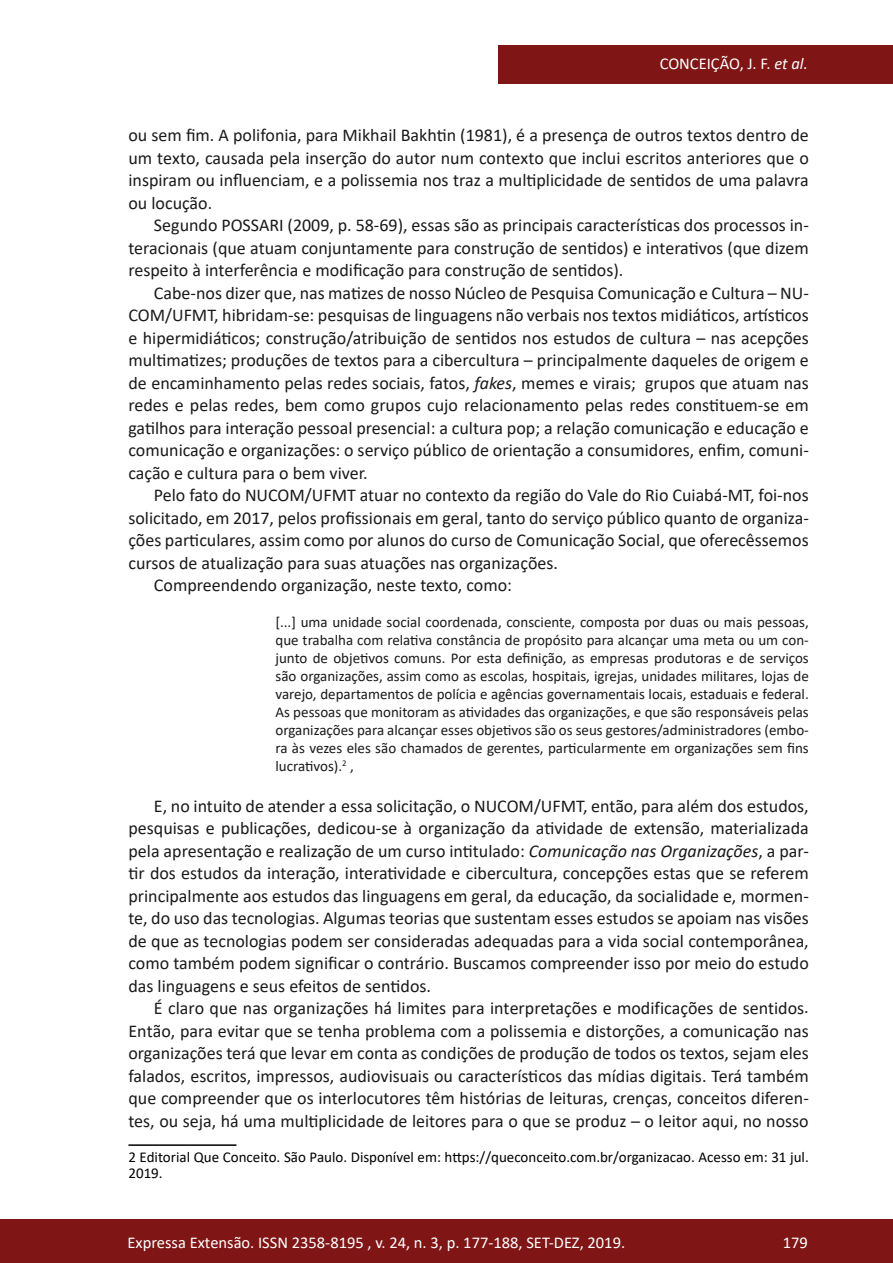
<style>
.page{position:relative;width:893px;height:1263px;background:#fff}
.page>*{position:absolute;margin:0;border:0;box-sizing:border-box;transform-origin:0 0}
.texto{font:18px/22.5px "Calibri";color:#1a1a1a;text-align:justify}
.t1{font:16.5px "Calibri";color:#fff}
.citação{font:15px/18px "Calibri";color:#1a1a1a;text-align:justify}
.rodapé{font:15px/16.5px "Calibri";color:#000}
.s1{font-style:italic}
</style>
<div class="page">
<div style="left:0;top:1219px;width:893px;height:44px;background:#801515"></div>
<div style="left:498px;top:45px;width:395px;height:39px;background:#801515"></div>
<hr style="left:128px;top:1144px;width:108px;height:2px;background:#000">
<p class="t1" style="left:660px;top:52px;width:150px">CONCEIÇÃO, J. F. <span class="s1">et al.</span></p>
<p class="texto" style="left:128px;top:124px;width:682px">ou sem fim. A polifonia, para Mikhail Bakhtin (1981), é a presença de outros textos dentro de um texto, causada pela inserção do autor num contexto que inclui escritos anteriores que o inspiram ou influenciam, e a polissemia nos traz a multiplicidade de sentidos de uma palavra ou locução.</p>
<p class="texto" style="left:128px;top:214px;width:682px;text-indent:26px">Segundo POSSARI (2009, p. 58-69), essas são as principais características dos processos in&shy;teracionais (que atuam conjuntamente para construção de sentidos) e interativos (que dizem respeito à interferência e modificação para construção de sentidos).</p>
<p class="texto" style="left:128px;top:281px;width:682px;text-indent:26px">Cabe-nos dizer que, nas matizes de nosso Núcleo de Pesquisa Comunicação e Cultura – NU-COM/UFMT, hibridam-se: pesquisas de linguagens não verbais nos textos midiáticos, artísticos e hipermidiáticos; construção/atribuição de sentidos nos estudos de cultura – nas acepções multimatizes; produções de textos para a cibercultura – principalmente daqueles de origem e de encaminhamento pelas redes sociais, fatos, <span class="s1">fakes</span>, memes e virais; grupos que atuam nas redes e pelas redes, bem como grupos cujo relacionamento pelas redes constituem-se em gatilhos para interação pessoal presencial: a cultura pop; a relação comunicação e educação e comunicação e organizações: o serviço público de orientação a consumidores, enfim, comuni&shy;cação e cultura para o bem viver.</p>
<p class="texto" style="left:128px;top:484px;width:682px;text-indent:26px">Pelo fato do NUCOM/UFMT atuar no contexto da região do Vale do Rio Cuiabá-MT, foi-nos solicitado, em 2017, pelos profissionais em geral, tanto do serviço público quanto de organiza&shy;ções particulares, assim como por alunos do curso de Comunicação Social, que oferecêssemos cursos de atualização para suas atuações nas organizações.</p>
<p class="texto" style="left:154px;top:574px;width:360px">Compreendendo organização, neste texto, como:</p>
<p class="citação" style="left:275px;top:613px;width:535px">[...] uma unidade social coordenada, consciente, composta por duas ou mais pessoas, que trabalha com relativa constância de propósito para alcançar uma meta ou um con&shy;junto de objetivos comuns. Por esta definição, as empresas produtoras e de serviços são organizações, assim como as escolas, hospitais, igrejas, unidades militares, lojas de varejo, departamentos de polícia e agências governamentais locais, estaduais e federal.<br>As pessoas que monitoram as atividades das organizações, e que são responsáveis pelas organizações para alcançar esses objetivos são os seus gestores/administradores (embo&shy;ra às vezes eles são chamados de gerentes, particularmente em organizações sem fins lucrativos).<sup>2</sup> ,</p>
<p class="texto" style="left:128px;top:794px;width:682px;text-indent:26px">E, no intuito de atender a essa solicitação, o NUCOM/UFMT, então, para além dos estudos, pesquisas e publicações, dedicou-se à organização da atividade de extensão, materializada pela apresentação e realização de um curso intitulado: <span class="s1">Comunicação nas Organizações</span>, a par&shy;tir dos estudos da interação, interatividade e cibercultura, concepções estas que se referem principalmente aos estudos das linguagens em geral, da educação, da socialidade e, mormen&shy;te, do uso das tecnologias. Algumas teorias que sustentam esses estudos se apoiam nas visões de que as tecnologias podem ser consideradas adequadas para a vida social contemporânea, como também podem significar o contrário. Buscamos compreender isso por meio do estudo das linguagens e seus efeitos de sentidos.</p>
<p class="texto" style="left:128px;top:997px;width:682px;text-indent:26px">É claro que nas organizações há limites para interpretações e modificações de sentidos.<br>Então, para evitar que se tenha problema com a polissemia e distorções, a comunicação nas organizações terá que levar em conta as condições de produção de todos os textos, sejam eles falados, escritos, impressos, audiovisuais ou característicos das mídias digitais. Terá também que compreender que os interlocutores têm histórias de leituras, crenças, conceitos diferen&shy;tes, ou seja, há uma multiplicidade de leitores para o que se produz – o leitor aqui, no nosso</p>
<p class="rodapé" style="left:128px;top:1148px;width:682px">2 Editorial Que Conceito. São Paulo. Disponível em: https://queconceito.com.br/organizacao. Acesso em: 31 jul.<br>2019.</p>
<p class="t1" style="left:128px;top:1230px;width:499px">Expressa Extensão. ISSN 2358-8195 , v. 24, n. 3, p. 177-188, SET-DEZ, 2019.</p>
<p class="t1" style="left:783px;top:1230px;width:27px">179</p>
</div>
